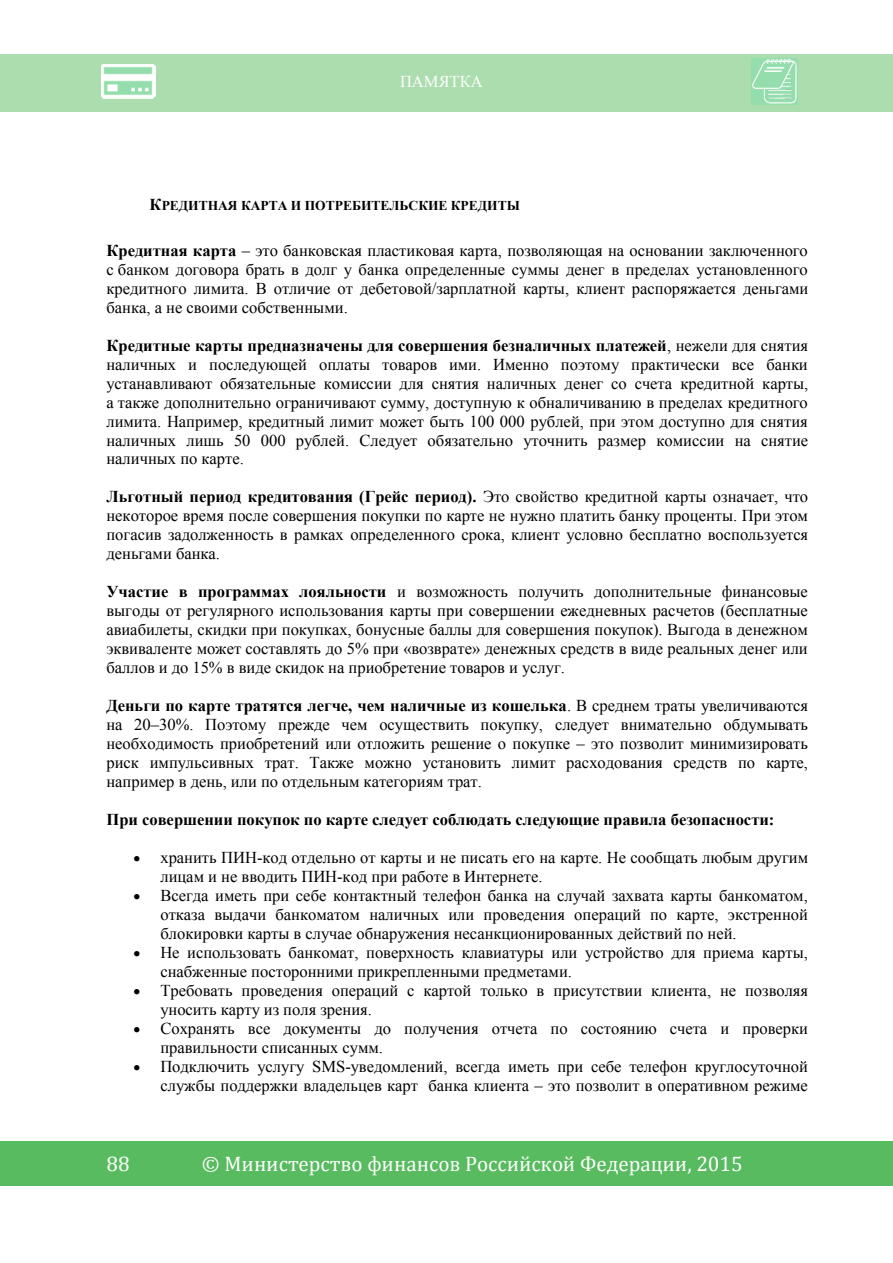
<style>
.page{position:relative;width:893px;height:1263px;background:#fff}
.page>*{position:absolute;margin:0;border:0;box-sizing:border-box;transform-origin:0 0}
.t1{font:21px "Cambria";color:#fff}
.t2{font:16.5px/18.9px "Times New Roman";color:#000;text-align:justify}
.t3{font:700 16.5px "Times New Roman";color:#000}
.t4{font:16.5px "Times New Roman";color:#fff}
.t5{font:700 13.5px "Times New Roman";color:#000}
.s1{font-size:16.5px}
.s2{font-weight:700}
.s3{font-style:inherit}
</style>
<div class="page">
<div style="left:0;top:54px;width:160px;height:58px;background:#acddae"></div>
<div style="left:160px;top:54px;width:563px;height:58px;background:#acddae"></div>
<div style="left:723px;top:54px;width:170px;height:58px;background:#acddae"></div>
<div style="left:0;top:1142px;width:893px;height:44px;background:#59bb5f"></div>
<img style="left:101px;top:64px;width:54px;height:34px">
<img style="left:752px;top:59px;width:46px;height:45px">
<p class="t4" style="left:400px;top:70px;width:84px">ПАМЯТКА</p>
<p class="t5" style="left:150px;top:196px;width:372px"><span class="s1">К</span>РЕДИТНАЯ КАРТА И ПОТРЕБИТЕЛЬСКИЕ КРЕДИТЫ</p>
<p class="t2" style="left:106px;top:241px;width:703px"><span class="s2">Кредитная карта</span> – это банковская пластиковая карта, позволяющая на основании заключенного с банком договора брать в долг у банка определенные суммы денег в пределах установленного кредитного лимита. В отличие от дебетовой/зарплатной карты, клиент распоряжается деньгами банка, а не своими собственными.</p>
<p class="t2" style="left:106px;top:335px;width:703px"><span class="s2">Кредитные карты предназначены для совершения безналичных платежей</span>, нежели для снятия наличных и последующей оплаты товаров ими. Именно поэтому практически все банки устанавливают обязательные комиссии для снятия наличных денег со счета кредитной карты, а также дополнительно ограничивают сумму, доступную к обналичиванию в пределах кредитного лимита. Например, кредитный лимит может быть 100 000 рублей, при этом доступно для снятия наличных лишь 50 000 рублей<span class="s3">.</span> Следует обязательно уточнить размер комиссии на снятие наличных по карте.</p>
<p class="t2" style="left:106px;top:487px;width:703px"><span class="s2">Льготный период кредитования (Грейс период).</span> Это свойство кредитной карты означает, что некоторое время после совершения покупки по карте не нужно платить банку проценты. При этом погасив задолженность в рамках определенного срока, клиент условно бесплатно воспользуется деньгами банка.</p>
<p class="t2" style="left:106px;top:582px;width:703px"><span class="s2">Участие в программах лояльности</span> и возможность получить дополнительные финансовые выгоды от регулярного использования карты при совершении ежедневных расчетов (бесплатные авиабилеты, скидки при покупках, бонусные баллы для совершения покупок). Выгода в денежном эквиваленте может составлять до 5% при «возврате» денежных средств в виде реальных денег или баллов и до 15% в виде скидок на приобретение товаров и услуг.</p>
<p class="t2" style="left:106px;top:696px;width:703px"><span class="s2">Деньги по карте тратятся легче, чем наличные из кошелька</span>. В среднем траты увеличиваются на 20–30%. Поэтому прежде чем осуществить покупку, следует внимательно обдумывать необходимость приобретений или отложить решение о покупке – это позволит минимизировать риск импульсивных трат. Также можно установить лимит расходования средств по карте, например в день, или по отдельным категориям трат.</p>
<p class="t3" style="left:106px;top:808px;width:669px">При совершении покупок по карте следует соблюдать следующие правила безопасности:</p>
<p class="t2" style="left:160px;top:848px;width:649px;text-indent:-27px">• хранить ПИН<span class="s3">-</span>код отдельно от карты и не писать его на карте. Не сообщать любым другим лицам и не вводить ПИН<span class="s3">-</span>код при работе в Интернете.</p>
<p class="t2" style="left:160px;top:886px;width:649px;text-indent:-27px">• Всегда иметь при себе контактный телефон банка на случай захвата карты банкоматом, отказа выдачи банкоматом наличных или проведения операций по карте, экстренной блокировки карты в случае обнаружения несанкционированных действий по ней.</p>
<p class="t2" style="left:160px;top:943px;width:649px;text-indent:-27px">• Не использовать банкомат, поверхность клавиатуры или устройство для приема карты, снабженные посторонними прикрепленными предметами.</p>
<p class="t2" style="left:160px;top:981px;width:649px;text-indent:-27px">• Требовать проведения операций с картой только в присутствии клиента, не позволяя уносить карту из поля зрения.</p>
<p class="t2" style="left:160px;top:1018px;width:649px;text-indent:-27px">• Сохранять все документы до получения отчета по состоянию счета и проверки правильности списанных сумм.</p>
<p class="t2" style="left:133px;top:1056px;width:676px;text-align:right">• Подключить услугу SMS<span class="s3">-</span>уведомлений, всегда иметь при себе телефон круглосуточной службы поддержки владельцев карт банка клиента – это позволит в оперативном режиме</p>
<p class="t1" style="left:106px;top:1151px;width:25px">88</p>
<p class="t1" style="left:202px;top:1151px;width:542px">© Министерство финансов Российской Федерации, 2015</p>
</div>
